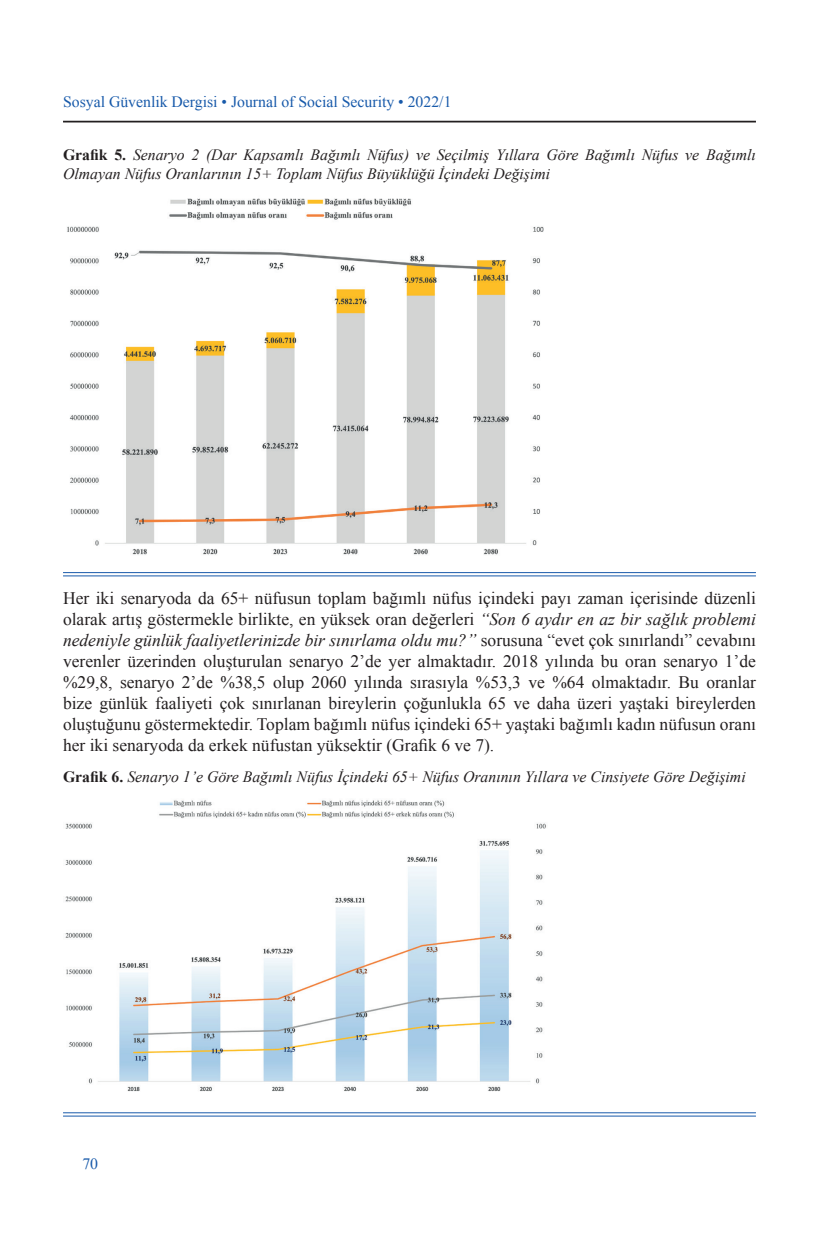
<style>
.page{position:relative;width:819px;height:1241px;background:#fff}
.page>*{position:absolute;margin:0;border:0;box-sizing:border-box;transform-origin:0 0}
.t1{font:17.5px/21px "Times New Roman";color:#231f20;text-align:justify}
.t2{font:italic 15.75px/18.9px "Times New Roman";color:#231f20}
.t3{font:15.75px "Times New Roman";color:#185aaa}
.s1{font-weight:700;font-style:normal}
.s2{font-style:italic}
</style>
<div class="page">
<hr style="left:63px;top:121px;width:693px;height:1px;background:#231f20">
<img style="left:67px;top:198px;width:477px;height:357px">
<hr style="left:63px;top:572px;width:693px;height:1px;background:#185aaa">
<hr style="left:63px;top:575px;width:693px;height:1px;background:#185aaa">
<img style="left:65px;top:800px;width:481px;height:292px">
<hr style="left:63px;top:1112px;width:693px;height:1px;background:#185aaa">
<hr style="left:63px;top:1115px;width:693px;height:1px;background:#185aaa">
<p class="t3" style="left:63px;top:92px;width:390px">Sosyal Güvenlik Dergisi • Journal of Social Security • 2022/1</p>
<p class="t2" style="left:63px;top:145px;width:694px"><span class="s1">Grafik 5.</span> Senaryo 2 (Dar Kapsamlı Bağımlı Nüfus) ve Seçilmiş Yıllara Göre Bağımlı Nüfus ve Bağımlı<br>Olmayan Nüfus Oranlarının 15+ Toplam Nüfus Büyüklüğü İçindeki Değişimi</p>
<p class="t1" style="left:63px;top:587px;width:694px">Her iki senaryoda da 65+ nüfusun toplam bağımlı nüfus içindeki payı zaman içerisinde düzenli olarak artış göstermekle birlikte, en yüksek oran değerleri <span class="s2">“Son 6 aydır en az bir sağlık problemi nedeniyle günlük faaliyetlerinizde bir sınırlama oldu mu?”</span> sorusuna “evet çok sınırlandı” cevabını verenler üzerinden oluşturulan senaryo 2’de yer almaktadır. 2018 yılında bu oran senaryo 1’de %29,8, senaryo 2’de %38,5 olup 2060 yılında sırasıyla %53,3 ve %64 olmaktadır. Bu oranlar bize günlük faaliyeti çok sınırlanan bireylerin çoğunlukla 65 ve daha üzeri yaştaki bireylerden oluştuğunu göstermektedir. Toplam bağımlı nüfus içindeki 65+ yaştaki bağımlı kadın nüfusun oranı her iki senaryoda da erkek nüfustan yüksektir (Grafik 6 ve 7).</p>
<p class="t2" style="left:63px;top:766px;width:684px"><span class="s1">Grafik 6.</span> Senaryo 1’e Göre Bağımlı Nüfus İçindeki 65+ Nüfus Oranının Yıllara ve Cinsiyete Göre Değişimi</p>
<p class="t3" style="left:82px;top:1152px;width:17px">70</p>
</div>
